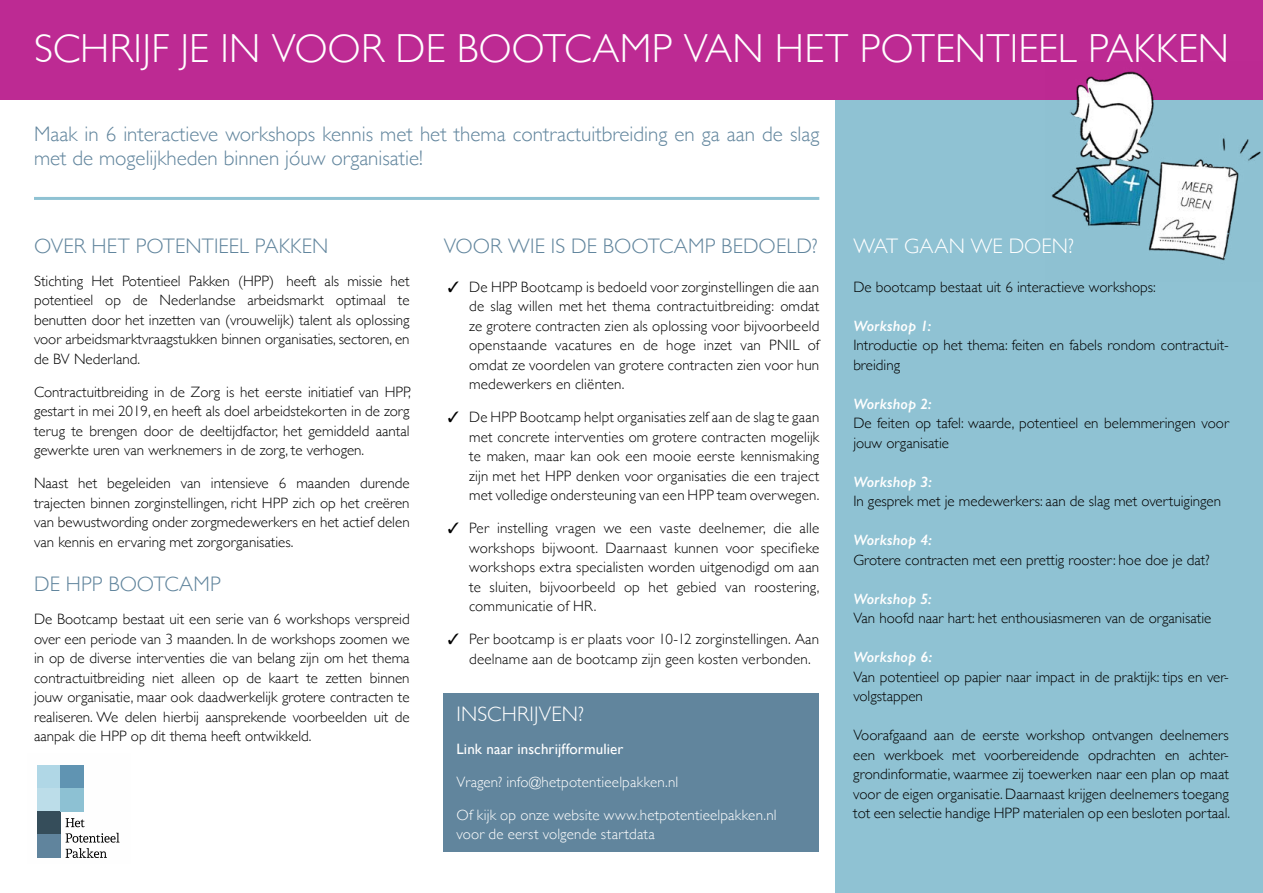
<style>
.page{position:relative;width:1263px;height:893px;background:#fff}
.page>*{position:absolute;margin:0;border:0;box-sizing:border-box;transform-origin:0 0}
.t1{font:300 40.5px "Gill Sans";letter-spacing:.005em;color:#fff}
.t2{font:300 21px/24px "Gill Sans";color:#61859d}
.t3{font:300 21px "Gill Sans";letter-spacing:.01em;color:#fff}
.t4{font:300 15px/19.5px "Gill Sans";color:#000;text-align:justify}
.t5{font:300 15px/19.5px "Gill Sans";letter-spacing:.01em;color:#fff}
.t6{font:italic 600 15px "Gill Sans";letter-spacing:.005em;color:#fefefe}
.t7{font:15px "Gill Sans";letter-spacing:.01em;color:#fff}
</style>
<div class="page">
<div style="left:836px;top:27px;width:427px;height:866px;background:#8fc2d3"></div>
<hr style="left:34px;top:197px;width:785px;height:3px;background:#8fc2d3">
<div style="left:0;top:0;width:1263px;height:99px;background:#bd2a93"></div>
<div style="left:444px;top:693px;width:375px;height:159px;background:#61859d"></div>
<div style="left:37px;top:766px;width:23px;height:23px;background:#b0d7e6"></div>
<div style="left:60px;top:766px;width:23px;height:23px;background:#6094b2"></div>
<div style="left:37px;top:789px;width:23px;height:23px;background:#bcdde9"></div>
<div style="left:37px;top:812px;width:23px;height:23px;background:#354d5a"></div>
<div style="left:37px;top:835px;width:23px;height:23px;background:#60849d"></div>
<div style="left:60px;top:789px;width:23px;height:23px;background:#8dc1d3"></div>
<svg style="left:66px;top:818px;width:19px;height:9px"></svg>
<svg style="left:66px;top:833px;width:53px;height:25px"></svg>
<img style="left:1046px;top:71px;width:217px;height:190px">
<h1 class="t1" style="left:34px;top:17px;width:1196px">SCHRIJF JE IN VOOR DE BOOTCAMP VAN HET POTENTIEEL PAKKEN</h1>
<h2 class="t2" style="left:34px;top:121px;width:787px">Maak in 6 interactieve workshops kennis met het thema contractuitbreiding en ga aan de slag met de mogelijkheden binnen jóuw organisatie!</h2>
<h2 class="t2" style="left:34px;top:233px;width:296px">OVER HET POTENTIEEL PAKKEN</h2>
<p class="t4" style="left:34px;top:270px;width:377px">Stichting Het Potentieel Pakken (HPP) heeft als missie het potentieel op de Nederlandse arbeidsmarkt optimaal te benutten door het inzetten van (vrouwelijk) talent als oplossing voor arbeidsmarktvraagstukken binnen organisaties, sectoren, en de BV Nederland.</p>
<p class="t4" style="left:34px;top:381px;width:378px">Contractuitbreiding in de Zorg is het eerste initiatief van HPP, gestart in mei 2019, en heeft als doel arbeidstekorten in de zorg terug te brengen door de deeltijdfactor, het gemiddeld aantal gewerkte uren van werknemers in de zorg, te verhogen.</p>
<p class="t4" style="left:34px;top:473px;width:377px">Naast het begeleiden van intensieve 6 maanden durende trajecten binnen zorginstellingen, richt HPP zich op het creëren van bewustwording onder zorgmedewerkers en het actief delen van kennis en ervaring met zorgorganisaties.</p>
<h2 class="t2" style="left:34px;top:571px;width:188px">DE HPP BOOTCAMP</h2>
<p class="t4" style="left:34px;top:609px;width:377px">De Bootcamp bestaat uit een serie van 6 workshops verspreid over een periode van 3 maanden. In de workshops zoomen we in op de diverse interventies die van belang zijn om het thema contractuitbreiding niet alleen op de kaart te zetten binnen jouw organisatie, maar ook daadwerkelijk grotere contracten te realiseren. We delen hierbij aansprekende voorbeelden uit de aanpak die HPP op dit thema heeft ontwikkeld.</p>
<h2 class="t2" style="left:444px;top:233px;width:375px">VOOR WIE IS DE BOOTCAMP BEDOELD?</h2>
<p class="t4" style="left:469px;top:276px;width:352px;text-indent:-21px">✓ De HPP Bootcamp is bedoeld voor zorginstellingen die aan de slag willen met het thema contractuitbreiding: omdat ze grotere contracten zien als oplossing voor bijvoorbeeld openstaande vacatures en de hoge inzet van PNIL of omdat ze voordelen van grotere contracten zien voor hun medewerkers en cliënten.</p>
<p class="t4" style="left:469px;top:407px;width:352px;text-indent:-21px">✓ De HPP Bootcamp helpt organisaties zelf aan de slag te gaan met concrete interventies om grotere contracten mogelijk te maken, maar kan ook een mooie eerste kennismaking zijn met het HPP denken voor organisaties die een traject met volledige ondersteuning van een HPP team overwegen.</p>
<p class="t4" style="left:469px;top:518px;width:352px;text-indent:-21px">✓ Per instelling vragen we een vaste deelnemer, die alle workshops bijwoont. Daarnaast kunnen voor specifieke workshops extra specialisten worden uitgenodigd om aan te sluiten, bijvoorbeeld op het gebied van roostering, communicatie of HR.</p>
<p class="t4" style="left:469px;top:629px;width:352px;text-indent:-21px">✓ Per bootcamp is er plaats voor 10-12 zorginstellingen. Aan deelname aan de bootcamp zijn geen kosten verbonden.</p>
<h2 class="t3" style="left:456px;top:697px;width:129px">INSCHRIJVEN?</h2>
<p class="t7" style="left:456px;top:740px;width:168px">Link naar inschrijfformulier</p>
<p class="t5" style="left:456px;top:771px;width:223px">Vragen? info@hetpotentieelpakken.nl</p>
<p class="t5" style="left:456px;top:804px;width:322px">Of kijk op onze website www.hetpotentieelpakken.nl voor de eerst volgende startdata</p>
<h2 class="t3" style="left:853px;top:229px;width:222px">WAT GAAN WE DOEN?</h2>
<p class="t4" style="left:853px;top:276px;width:304px">De bootcamp bestaat uit 6 interactieve workshops:</p>
<p class="t6" style="left:853px;top:316px;width:79px">Workshop 1:</p>
<p class="t4" style="left:853px;top:335px;width:377px">Introductie op het thema: feiten en fabels rondom contractuit&shy;breiding</p>
<p class="t6" style="left:853px;top:394px;width:80px">Workshop 2:</p>
<p class="t4" style="left:853px;top:413px;width:377px">De feiten op tafel: waarde, potentieel en belemmeringen voor jouw organisatie</p>
<p class="t6" style="left:853px;top:472px;width:80px">Workshop 3:</p>
<p class="t4" style="left:853px;top:491px;width:369px">In gesprek met je medewerkers: aan de slag met overtuigingen</p>
<p class="t6" style="left:853px;top:531px;width:80px">Workshop 4:</p>
<p class="t4" style="left:853px;top:549px;width:358px">Grotere contracten met een prettig rooster: hoe doe je dat?</p>
<p class="t6" style="left:853px;top:589px;width:80px">Workshop 5:</p>
<p class="t4" style="left:853px;top:608px;width:360px">Van hoofd naar hart: het enthousiasmeren van de organisatie</p>
<p class="t6" style="left:853px;top:648px;width:80px">Workshop 6:</p>
<p class="t4" style="left:853px;top:666px;width:377px">Van potentieel op papier naar impact in de praktijk: tips en ver&shy;volgstappen</p>
<p class="t4" style="left:853px;top:725px;width:378px">Voorafgaand aan de eerste workshop ontvangen deelnemers een werkboek met voorbereidende opdrachten en achter&shy;grondinformatie, waarmee zij toewerken naar een plan op maat voor de eigen organisatie. Daarnaast krijgen deelnemers toegang tot een selectie handige HPP materialen op een besloten portaal.</p>
</div>
